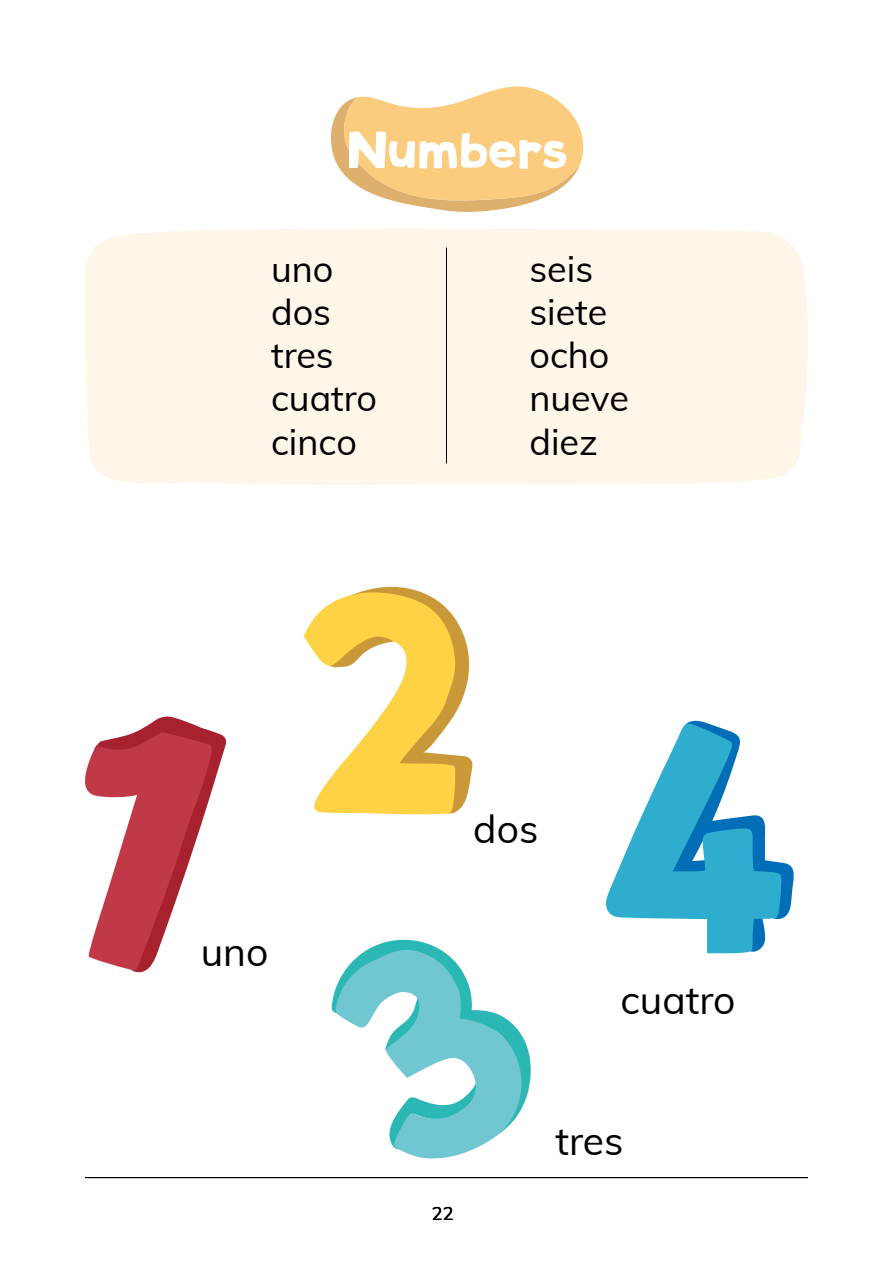
<style>
.page{position:relative;width:893px;height:1263px;background:#fff}
.page>*{position:absolute;margin:0;border:0;box-sizing:border-box;transform-origin:0 0}
.t1{font:54px "Studycat";color:#fff}
.t2{font:39px "Muli";color:#000}
.t3{font:36px/43.2px "Muli";color:#000}
.t4{font:18px "Muli";color:#000}
</style>
<div class="page">
<svg style="left:331px;top:939px;width:200px;height:220px"></svg>
<svg style="left:606px;top:720px;width:188px;height:233px"></svg>
<svg style="left:331px;top:86px;width:253px;height:126px"></svg>
<hr style="left:85px;top:1177px;width:723px;height:1px;background:#000">
<div style="left:85px;top:228px;width:723px;height:257px;background:#fff6ea"></div>
<hr style="left:446px;top:248px;width:1px;height:215px;background:#000">
<svg style="left:85px;top:716px;width:142px;height:257px"></svg>
<svg style="left:304px;top:586px;width:169px;height:229px"></svg>
<h1 class="t1" style="left:347px;top:111px;width:222px">Numbers</h1>
<p class="t3" style="left:271px;top:245px;width:108px">uno dos tres cuatro cinco</p>
<p class="t3" style="left:529px;top:245px;width:101px">seis siete ocho nueve diez</p>
<p class="t2" style="left:201px;top:923px;width:69px">uno</p>
<p class="t2" style="left:473px;top:800px;width:67px">dos</p>
<p class="t4" style="left:432px;top:1200px;width:23px">22</p>
<p class="t2" style="left:621px;top:971px;width:116px">cuatro</p>
<p class="t2" style="left:555px;top:1112px;width:69px">tres</p>
</div>
